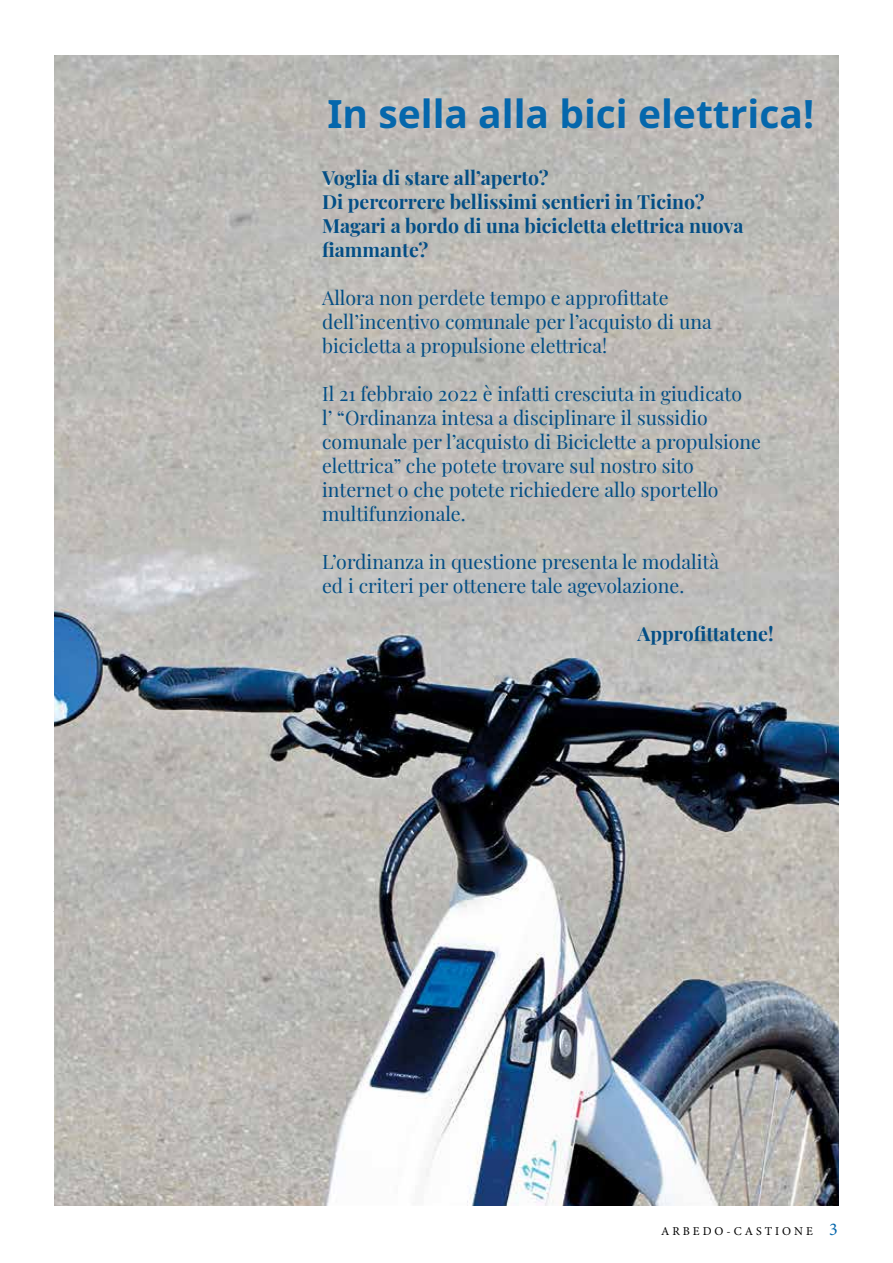
<style>
.page{position:relative;width:893px;height:1263px;background:#fff}
.page>*{position:absolute;margin:0;border:0;box-sizing:border-box;transform-origin:0 0}
.t1{font:700 39px "Noto Sans";color:#0567ac}
.t2{font:19.5px/24px "Playfair Display";color:#034e85}
.t3{font:700 19.5px/24px "Playfair Display";color:#034e85}
.t4{font:12px "Minion Pro";letter-spacing:.25em;color:#000}
.s1{font-size:18px;color:#0567ac}
</style>
<div class="page">
<img style="left:54px;top:55px;width:785px;height:1151px">
<h1 class="t1" style="left:327px;top:86px;width:488px">In sella alla bici elettrica!</h1>
<p class="t3" style="left:322px;top:164px;width:423px">Voglia di stare all’aperto?<br>Di percorrere bellissimi sentieri in Ticino?<br>Magari a bordo di una bicicletta elettrica nuova fiammante?</p>
<p class="t2" style="left:322px;top:284px;width:391px">Allora non perdete tempo e approfittate dell’incentivo comunale per l’acquisto di una bicicletta a propulsione elettrica!</p>
<p class="t2" style="left:322px;top:380px;width:440px">Il 21 febbraio 2022 è infatti cresciuta in giudicato<br>l’ “Ordinanza intesa a disciplinare il sussidio comunale per l’acquisto di Biciclette a propulsione elettrica” che potete trovare sul nostro sito internet o che potete richiedere allo sportello multifunzionale.</p>
<p class="t2" style="left:322px;top:548px;width:398px">L’ordinanza in questione presenta le modalità ed i criteri per ottenere tale agevolazione.</p>
<p class="t3" style="left:637px;top:620px;width:138px">Approfittatene!</p>
<p class="t4" style="left:661px;top:1223px;width:178px">ARBEDO-CASTIONE <span class="s1">3</span></p>
</div>
